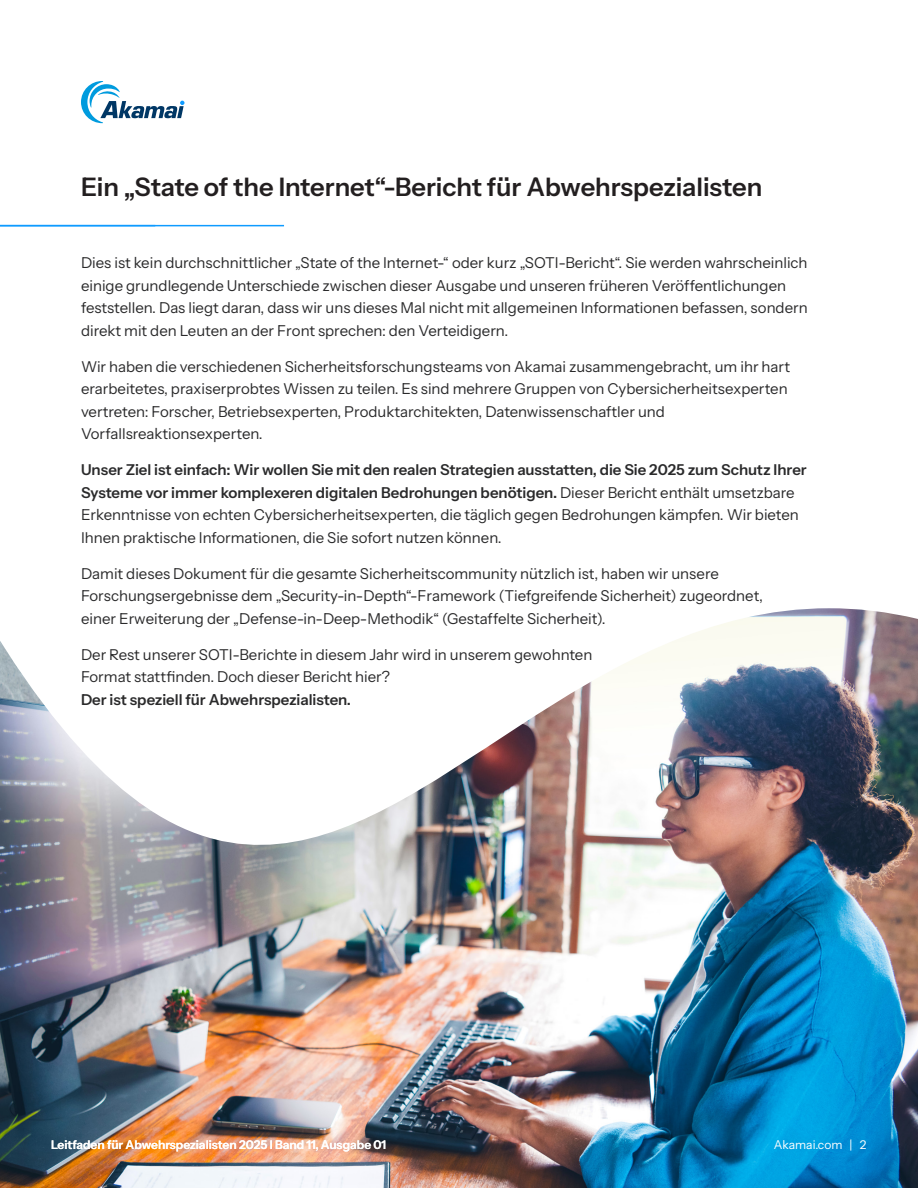
<style>
.page{position:relative;width:918px;height:1188px;background:#fff}
.page>*{position:absolute;margin:0;border:0;box-sizing:border-box;transform-origin:0 0}
.H1_-_Blue_Bar{font:600 25.5px "Instrument Sans";color:#231f20}
.Body{font:15px/22.5px "Instrument Sans";color:#2a2a2b}
.t1{font:600 12px "Instrument Sans";color:#fff}
.t2{font:12px "Instrument Sans";color:#fff}
.s1{font-weight:600}
</style>
<div class="page">
<img style="left:0;top:608px;width:918px;height:580px">
<svg style="left:81px;top:81px;width:103px;height:42px"></svg>
<svg style="left:0;top:225px;width:284px;height:1px"></svg>
<p class="H1_-_Blue_Bar" style="left:81px;top:171px;width:683px">Ein „State of the Internet“-Bericht für Abwehrspezialisten</p>
<p class="Body" style="left:81px;top:252px;width:728px">Dies ist kein durchschnittlicher „State of the Internet-“ oder kurz „SOTI-Bericht“. Sie werden wahrscheinlich einige grundlegende Unterschiede zwischen dieser Ausgabe und unseren früheren Veröffentlichungen feststellen. Das liegt daran, dass wir uns dieses Mal nicht mit allgemeinen Informationen befassen, sondern direkt mit den Leuten an der Front sprechen: den Verteidigern.</p>
<p class="Body" style="left:81px;top:355px;width:711px">Wir haben die verschiedenen Sicherheitsforschungsteams von Akamai zusammengebracht, um ihr hart erarbeitetes, praxiserprobtes Wissen zu teilen. Es sind mehrere Gruppen von Cybersicherheitsexperten vertreten: Forscher, Betriebsexperten, Produktarchitekten, Datenwissenschaftler und Vorfallsreaktionsexperten.</p>
<p class="Body" style="left:81px;top:459px;width:727px"><span class="s1">Unser Ziel ist einfach: Wir wollen Sie mit den realen Strategien ausstatten, die Sie 2025 zum Schutz Ihrer Systeme vor immer komplexeren digitalen Bedrohungen benötigen.</span> Dieser Bericht enthält umsetzbare Erkenntnisse von echten Cybersicherheitsexperten, die täglich gegen Bedrohungen kämpfen. Wir bieten Ihnen praktische Informationen, die Sie sofort nutzen können.</p>
<p class="Body" style="left:81px;top:562px;width:683px">Damit dieses Dokument für die gesamte Sicherheitscommunity nützlich ist, haben wir unsere<br>Forschungsergebnisse dem „Security-in-Depth“-Framework (Tiefgreifende Sicherheit) zugeordnet, einer Erweiterung der „Defense-in-Deep-Methodik“ (Gestaffelte Sicherheit).</p>
<p class="Body" style="left:81px;top:643px;width:513px">Der Rest unserer SOTI-Berichte in diesem Jahr wird in unserem gewohnten<br>Format stattfinden. Doch dieser Bericht hier?<br><span class="s1">Der ist speziell für Abwehrspezialisten.</span></p>
<p class="t1" style="left:51px;top:1137px;width:337px">Leitfaden für Abwehrspezialisten 2025 I Band 11, Ausgabe 01</p>
<p class="t2" style="left:774px;top:1137px;width:94px">Akamai.com | 2</p>
</div>
